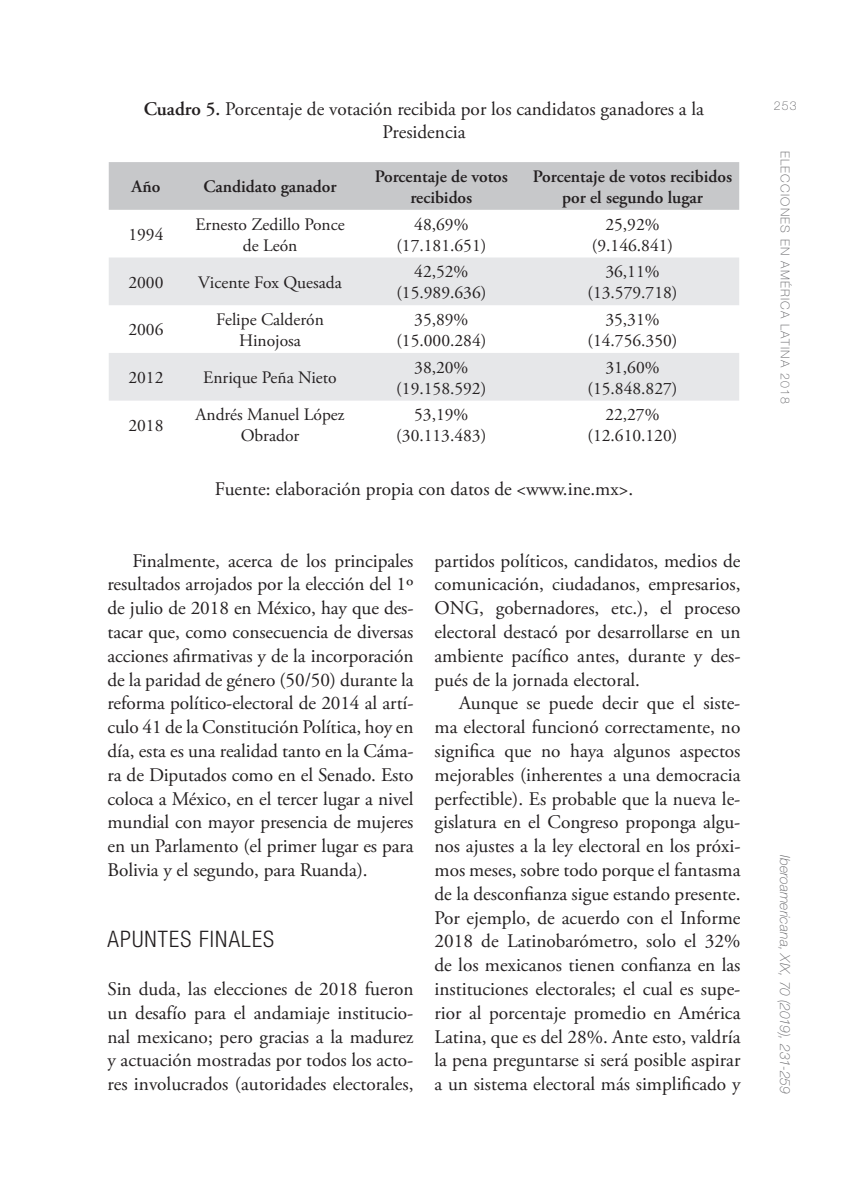
<style>
.page{position:relative;width:848px;height:1195px;background:#fff}
.page>*{position:absolute;margin:0;border:0;box-sizing:border-box;transform-origin:0 0}
.t1{font:300 condensed 22.75px "Helvetica Neue LT Std";letter-spacing:.05em;color:#231f20}
.t2{font:19.25px/23.8px "Adobe Garamond Pro";letter-spacing:-.005em;color:#231f20;text-align:justify}
.t3{font:17.5px/21px "Adobe Garamond Pro";color:#231f20;text-align:center}
.t4{font:600 17.5px/21px "Adobe Garamond Pro";color:#231f20;text-align:center}
.t5{font:italic 100 14px "Helvetica Neue LT Std";letter-spacing:.01em;color:#636366}
.t6{font:100 12.25px "Helvetica Neue LT Std";letter-spacing:.1em;color:#636366}
.s1{font-weight:600}
</style>
<div class="page">
<div style="left:109px;top:162px;width:630px;height:48px;background:#c7c8ca"></div>
<svg style="left:109px;top:257px;width:630px;height:143px;fill:#e6e7e9"></svg>
<p class="t2" style="left:144px;top:98px;width:561px"><span class="s1">Cuadro 5.</span> Porcentaje de votación recibida por los candidatos ganadores a la</p>
<p class="t6" style="left:773px;top:99px;width:24px">253</p>
<p class="t2" style="left:382px;top:121px;width:85px">Presidencia</p>
<p class="t4" style="left:131px;top:176px;width:30px">Año</p>
<p class="t4" style="left:203px;top:176px;width:134px">Candidato ganador</p>
<p class="t4" style="left:375px;top:166px;width:135px">Porcentaje de votos recibidos</p>
<p class="t4" style="left:532px;top:166px;width:201px">Porcentaje de votos recibidos por el segundo lugar</p>
<p class="t3" style="left:128px;top:225px;width:36px">1994</p>
<p class="t3" style="left:195px;top:214px;width:151px">Ernesto Zedillo Ponce de León</p>
<p class="t3" style="left:396px;top:214px;width:91px">48,69% (17.181.651)</p>
<p class="t3" style="left:591px;top:214px;width:83px">25,92% (9.146.841)</p>
<p class="t3" style="left:128px;top:272px;width:36px">2000</p>
<p class="t3" style="left:198px;top:272px;width:145px">Vicente Fox Quesada</p>
<p class="t3" style="left:396px;top:262px;width:91px">42,52% (15.989.636)</p>
<p class="t3" style="left:587px;top:262px;width:91px">36,11% (13.579.718)</p>
<p class="t3" style="left:128px;top:320px;width:36px">2006</p>
<p class="t3" style="left:216px;top:309px;width:109px">Felipe Calderón<br>Hinojosa</p>
<p class="t3" style="left:396px;top:309px;width:91px">35,89% (15.000.284)</p>
<p class="t3" style="left:587px;top:309px;width:91px">35,31% (14.756.350)</p>
<p class="t3" style="left:128px;top:368px;width:36px">2012</p>
<p class="t3" style="left:203px;top:368px;width:135px">Enrique Peña Nieto</p>
<p class="t3" style="left:396px;top:357px;width:91px">38,20% (19.158.592)</p>
<p class="t3" style="left:587px;top:357px;width:91px">31,60% (15.848.827)</p>
<p class="t3" style="left:128px;top:415px;width:36px">2018</p>
<p class="t3" style="left:195px;top:405px;width:150px">Andrés Manuel López<br>Obrador</p>
<p class="t3" style="left:396px;top:405px;width:91px">53,19% (30.113.483)</p>
<p class="t3" style="left:587px;top:405px;width:91px">22,27% (12.610.120)</p>
<p class="t2" style="left:215px;top:478px;width:420px">Fuente: elaboración propia con datos de &lt;www.ine.mx&gt;.</p>
<p class="t2" style="left:107px;top:549px;width:307px;text-indent:25px">Finalmente, acerca de los principales resultados arrojados por la elección del 1º de julio de 2018 en México, hay que des&shy;tacar que, como consecuencia de diversas acciones afirmativas y de la incorporación de la paridad de género (50/50) durante la reforma político-electoral de 2014 al artí&shy;culo 41 de la Constitución Política, hoy en día, esta es una realidad tanto en la Cáma&shy;ra de Diputados como en el Senado. Esto coloca a México, en el tercer lugar a nivel mundial con mayor presencia de mujeres en un Parlamento (el primer lugar es para Bolivia y el segundo, para Ruanda).</p>
<p class="t1" style="left:107px;top:926px;width:168px">APUNTES FINALES</p>
<p class="t2" style="left:107px;top:977px;width:307px">Sin duda, las elecciones de 2018 fueron un desafío para el andamiaje institucio&shy;nal mexicano; pero gracias a la madurez y actuación mostradas por todos los acto&shy;res involucrados (autoridades electorales,</p>
<p class="t2" style="left:434px;top:549px;width:307px">partidos políticos, candidatos, medios de comunicación, ciudadanos, empresarios, ONG, gobernadores, etc.), el proceso electoral destacó por desarrollarse en un ambiente pacífico antes, durante y des&shy;pués de la jornada electoral.</p>
<p class="t2" style="left:434px;top:692px;width:307px;text-indent:25px">Aunque se puede decir que el siste&shy;ma electoral funcionó correctamente, no significa que no haya algunos aspectos mejorables (inherentes a una democracia perfectible). Es probable que la nueva le&shy;gislatura en el Congreso proponga algu&shy;nos ajustes a la ley electoral en los próxi&shy;mos meses, sobre todo porque el fantasma de la desconfianza sigue estando presente.<br>Por ejemplo, de acuerdo con el Informe 2018 de Latinobarómetro, solo el 32% de los mexicanos tienen confianza en las instituciones electorales; el cual es supe&shy;rior al porcentaje promedio en América Latina, que es del 28%. Ante esto, valdría la pena preguntarse si será posible aspirar a un sistema electoral más simplificado y</p>
<p class="t6" style="left:792px;top:151px;width:254px;rotate:90deg">ELECCIONES EN AMÉRICA LATINA 2018</p>
<p class="t5" style="left:793px;top:855px;width:240px;rotate:90deg">Iberoamericana, XIX, 70 (2019), 231-259</p>
</div>
